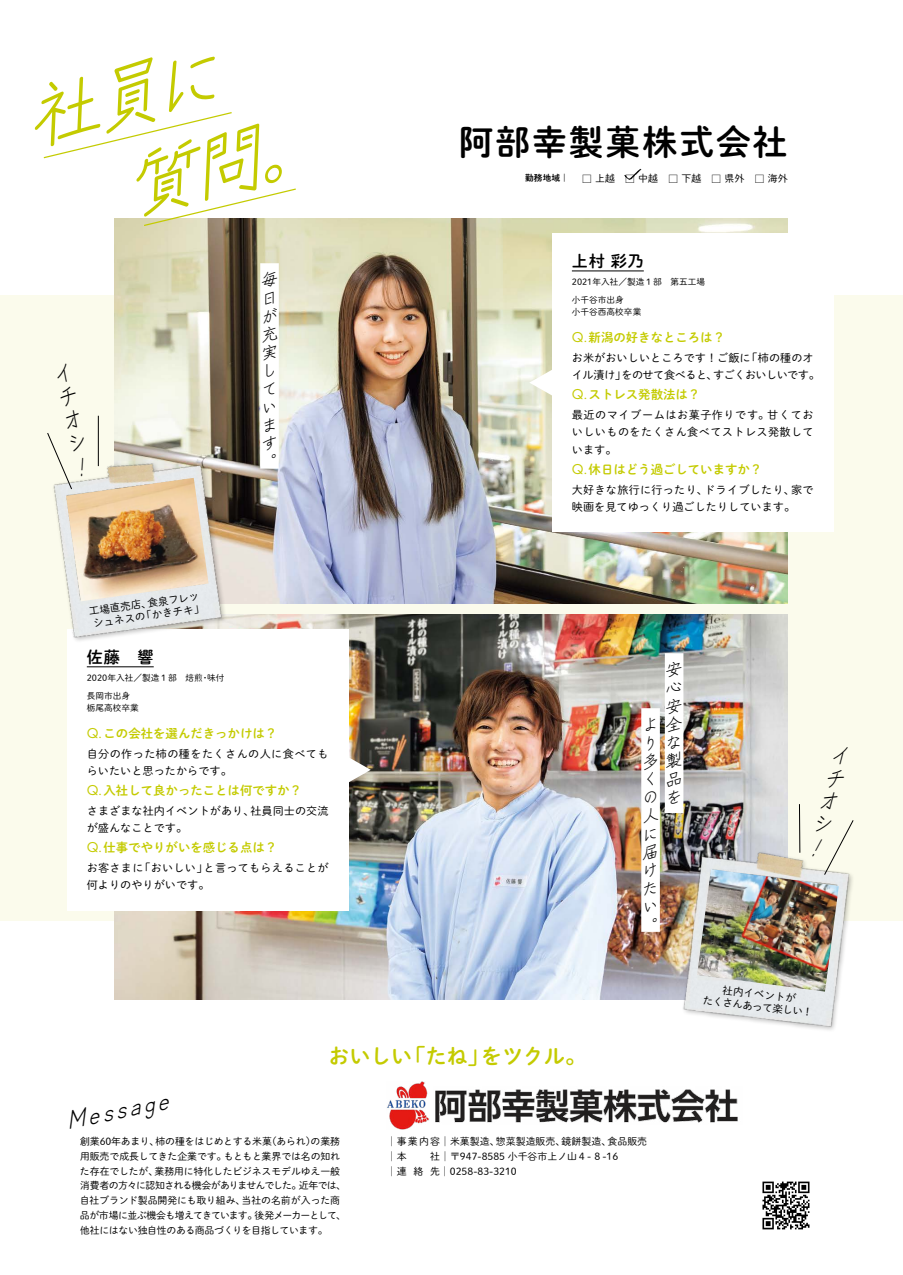
<style>
.page{position:relative;width:903px;height:1275px;background:#fff}
.page>*{position:absolute;margin:0;border:0;box-sizing:border-box;transform-origin:0 0}
.t1{font:italic 70.7px/88.5px "Zen Kurenaido";color:#c4cb00}
.t2{font:34.65px "Shuei M Go Std B";letter-spacing:.06em;color:#000}
.t3{font:italic 24.85px "Zen Kurenaido";color:#000}
.t4{font:23.1px/23.4px "Zen Kurenaido";color:#000;text-align:justify;scale:.8 1}
.t5{font:21px "Shuei M Go Std B";letter-spacing:-.01em;color:#c4cb00}
.t6{font:16.1px "Shuei M Go Std B";letter-spacing:.05em;color:#000}
.t7{font:14.88px "Futura PT";color:#c4cb00}
.t8{font:12.42px "Shuei M Go Std B";color:#c4cb00}
.t9{font:11.2px/17.3px "Shuei M Go Std L";color:#000}
.t10{font:11.2px/17.3px "Shuei M Go Std L";letter-spacing:.035em;color:#000}
.t11{font:11.2px "Shuei M Go Std L";letter-spacing:.02em;color:#000}
.t12{font:11.2px "Shuei M Go Std L";letter-spacing:-.055em;color:#000}
.t13{font:10.5px/12.4px "Shuei M Go Std L";color:#000;text-align:center}
.t14{font:9.97px/14.9px "Shuei M Go Std L";letter-spacing:-.02em;color:#000}
.t15{font:9.97px/14.9px "Shuei M Go Std L";letter-spacing:-.045em;color:#000}
.t16{font:9.97px "Shuei M Go Std L";color:#000}
.t17{font:9.97px/14.9px "Shuei M Go Std L";letter-spacing:-.055em;color:#000}
.t18{font:9.97px "Shuei M Go Std L";letter-spacing:.065em;color:#000}
.t19{font:9.97px "Shuei M Go Std L";letter-spacing:-.095em;color:#000}
.t20{font:8.75px/17.3px "Shuei M Go Std L";color:#000}
.t21{font:8.75px "Shuei M Go Std B";color:#000}
.s1{font-family:"Shuei M Go Std L";font-size:10.85px}
.s2{font-size:10.85px}
</style>
<div class="page">
<div style="left:0;top:296px;width:903px;height:625px;background:#fbfbec"></div>
<img style="left:114px;top:218px;width:673px;height:386px">
<img style="left:114px;top:614px;width:673px;height:386px">
<svg style="left:348px;top:749px;width:23px;height:42px"></svg>
<svg style="left:529px;top:362px;width:23px;height:42px"></svg>
<div style="left:260px;top:263px;width:19px;height:206px;background:#fff"></div>
<div style="left:681px;top:850px;width:174px;height:183px;background:#000;opacity:.25"></div>
<img style="left:682px;top:851px;width:171px;height:182px">
<img style="left:697px;top:869px;width:142px;height:123px">
<div style="left:665px;top:653px;width:18px;height:160px;background:#fff"></div>
<div style="left:641px;top:708px;width:19px;height:224px;background:#fff"></div>
<div style="left:67px;top:629px;width:281px;height:282px;background:#fff"></div>
<hr style="left:87px;top:666px;width:67px;height:1px;background:#000">
<div style="left:552px;top:233px;width:281px;height:299px;background:#fff"></div>
<hr style="left:572px;top:271px;width:72px;height:1px;background:#000">
<img style="left:54px;top:444px;width:188px;height:197px">
<img style="left:66px;top:478px;width:143px;height:123px">
<img style="left:762px;top:1181px;width:48px;height:49px">
<img style="left:387px;top:1082px;width:42px;height:47px">
<img style="left:435px;top:1089px;width:303px;height:34px">
<svg style="left:624px;top:169px;width:17px;height:11px"></svg>
<svg style="left:43px;top:112px;width:189px;height:47px"></svg>
<svg style="left:143px;top:188px;width:154px;height:39px"></svg>
<svg style="left:47px;top:415px;width:52px;height:75px"></svg>
<svg style="left:799px;top:804px;width:55px;height:71px"></svg>
<h1 class="t1" style="left:97px;top:60px;width:199px;text-indent:-82px;rotate:-13deg">社員に質問。</h1>
<h3 class="t4" style="left:50px;top:365px;width:19px;rotate:-13deg">イチオシ</h3>
<p class="t13" style="left:147px;top:597px;width:53px;rotate:-8deg">食泉フレッ</p>
<p class="t13" style="left:139px;top:598px;width:65px;text-align:left;text-indent:-51px;rotate:-8deg">工場直売店、<br>「かきチキ「</p>
<p class="t13" style="left:92px;top:617px;width:54px;rotate:-8deg">シュネスの</p>
<h3 class="t6" style="left:87px;top:645px;width:68px">佐藤　響</h3>
<p class="t20" style="left:87px;top:669px;width:118px">2020年入社／製造１部　焙煎長岡市出身</p>
<p class="t20" style="left:87px;top:699px;width:54px">栃尾高校卒業</p>
<p class="t8" style="left:104px;top:724px;width:175px">この会社を選んだきっかけは?</p>
<p class="t20" style="left:207px;top:669px;width:19px">味付</p>
<p class="t20" style="left:201px;top:669px;width:10px">・</p>
<h3 class="t7" style="left:87px;top:724px;width:17px">Q.</h3>
<p class="t10" style="left:87px;top:745px;width:243px">自分の作った柿の種をたくさんの人に食べてもらいたいと思ったからです。</p>
<p class="t8" style="left:104px;top:781px;width:200px">入社して良かったことは何ですか?</p>
<h3 class="t7" style="left:87px;top:781px;width:17px">Q.</h3>
<p class="t9" style="left:87px;top:802px;width:169px">さまざまな社内イベントがあり、が盛んなことです。</p>
<p class="t8" style="left:104px;top:838px;width:175px">仕事でやりがいを感じる点は?</p>
<p class="t9" style="left:250px;top:802px;width:80px">社員同士の交流</p>
<h3 class="t7" style="left:87px;top:838px;width:17px">Q.</h3>
<p class="t11" style="left:204px;top:860px;width:127px">と言ってもらえることが</p>
<p class="t9" style="left:139px;top:859px;width:70px">「おいしい」</p>
<p class="t9" style="left:87px;top:859px;width:124px">お客さまに<br>何よりのやりがいです。</p>
<h2 class="t2" style="left:458px;top:116px;width:331px">阿部幸製菓株式会社</h2>
<p class="t14" style="left:595px;top:171px;width:21px">上越</p>
<p class="t21" style="left:525px;top:171px;width:69px">勤務地域｜ <span class="s1">□</span></p>
<p class="t14" style="left:625px;top:171px;width:35px"><span class="s2">□</span> 中越</p>
<p class="t14" style="left:668px;top:171px;width:35px"><span class="s2">□</span> 下越</p>
<p class="t14" style="left:711px;top:171px;width:35px"><span class="s2">□</span> 県外</p>
<p class="t14" style="left:754px;top:171px;width:35px"><span class="s2">□</span> 海外</p>
<h3 class="t6" style="left:572px;top:249px;width:73px">上村彩乃</h3>
<p class="t20" style="left:572px;top:273px;width:135px">2021年入社／製造１部　第五工場小千谷市出身</p>
<p class="t20" style="left:572px;top:303px;width:71px">小千谷西高校卒業</p>
<p class="t8" style="left:589px;top:328px;width:138px">新潟の好きなところは?</p>
<h3 class="t7" style="left:572px;top:329px;width:17px">Q.</h3>
<p class="t9" style="left:713px;top:349px;width:108px;text-indent:-141px">お米がおいしいところです！ご飯に<br>すごくおいしいです。</p>
<p class="t9" style="left:747px;top:349px;width:69px">「柿の種のオ</p>
<p class="t12" style="left:621px;top:367px;width:98px">をのせて食べると、</p>
<p class="t9" style="left:572px;top:366px;width:56px">イル漬け」</p>
<p class="t8" style="left:589px;top:385px;width:113px">ストレス発散法は?</p>
<h3 class="t7" style="left:572px;top:386px;width:17px">Q.</h3>
<p class="t10" style="left:572px;top:406px;width:243px">最近のマイブームはお菓子作りです。<br>いしいものをたくさん食べてストレス発散しています。</p>
<p class="t8" style="left:589px;top:460px;width:175px">休日はどう過ごしていますか?</p>
<p class="t9" style="left:767px;top:406px;width:48px">甘くてお</p>
<h3 class="t7" style="left:572px;top:460px;width:17px">Q.</h3>
<p class="t11" style="left:704px;top:481px;width:92px">ドライブしたり、</p>
<p class="t9" style="left:791px;top:480px;width:24px">家で</p>
<p class="t9" style="left:572px;top:480px;width:225px">大好きな旅行に行ったり、<br>映画を見てゆっくり過ごしたりしています。</p>
<p class="t13" style="left:705px;top:981px;width:112px;rotate:7deg">社内イベントが<br>たくさんあって楽しい!</p>
<h3 class="t3" style="left:63px;top:1106px;width:105px;rotate:-12deg">Message</h3>
<h3 class="t5" style="left:405px;top:1040px;width:85px">「たね」</h3>
<h3 class="t5" style="left:328px;top:1040px;width:85px">おいしい</h3>
<h3 class="t5" style="left:481px;top:1040px;width:107px">をツクル。</h3>
<p class="t14" style="left:267px;top:1133px;width:50px">（あられ）</p>
<p class="t14" style="left:80px;top:1133px;width:81px">創業60年あまり、</p>
<p class="t14" style="left:310px;top:1133px;width:31px">の業務</p>
<p class="t14" style="left:155px;top:1133px;width:118px">柿の種をはじめとする米菓</p>
<p class="t14" style="left:154px;top:1148px;width:187px;text-indent:-74px">用販売で成長してきた企業です。<br>業務用に特化したビジネスモデルゆえ一般</p>
<p class="t14" style="left:224px;top:1148px;width:118px">もともと業界では名の知れ</p>
<p class="t14" style="left:80px;top:1163px;width:80px">た存在でしたが、</p>
<p class="t17" style="left:242px;top:1178px;width:100px;text-indent:-162px">消費者の方々に認知される機会がありませんでした。<br>当社の名前が入った商</p>
<p class="t14" style="left:299px;top:1178px;width:49px">近年では、</p>
<p class="t14" style="left:80px;top:1193px;width:167px">自社ブランド製品開発にも取り組み、</p>
<p class="t15" style="left:80px;top:1208px;width:249px">品が市場に並ぶ機会も増えてきています。<br>他社にはない独自性のある商品づくりを目指しています。</p>
<p class="t19" style="left:255px;top:1208px;width:93px">後発メーカーとして、</p>
<p class="t18" style="left:387px;top:1134px;width:114px">│事業内容│米菓製造、</p>
<p class="t16" style="left:387px;top:1149px;width:233px">│本　　社│〒947-8585 小千谷市上ノ山４-８-16</p>
<p class="t16" style="left:430px;top:1163px;width:88px">先│0258-83-3210</p>
<p class="t14" style="left:607px;top:1133px;width:41px">食品販売</p>
<p class="t14" style="left:496px;top:1133px;width:71px">惣菜製造販売、</p>
<p class="t14" style="left:562px;top:1133px;width:51px">鏡餅製造、</p>
<p class="t14" style="left:387px;top:1163px;width:21px">│連</p>
<p class="t14" style="left:413px;top:1163px;width:11px">絡</p>
</div>
